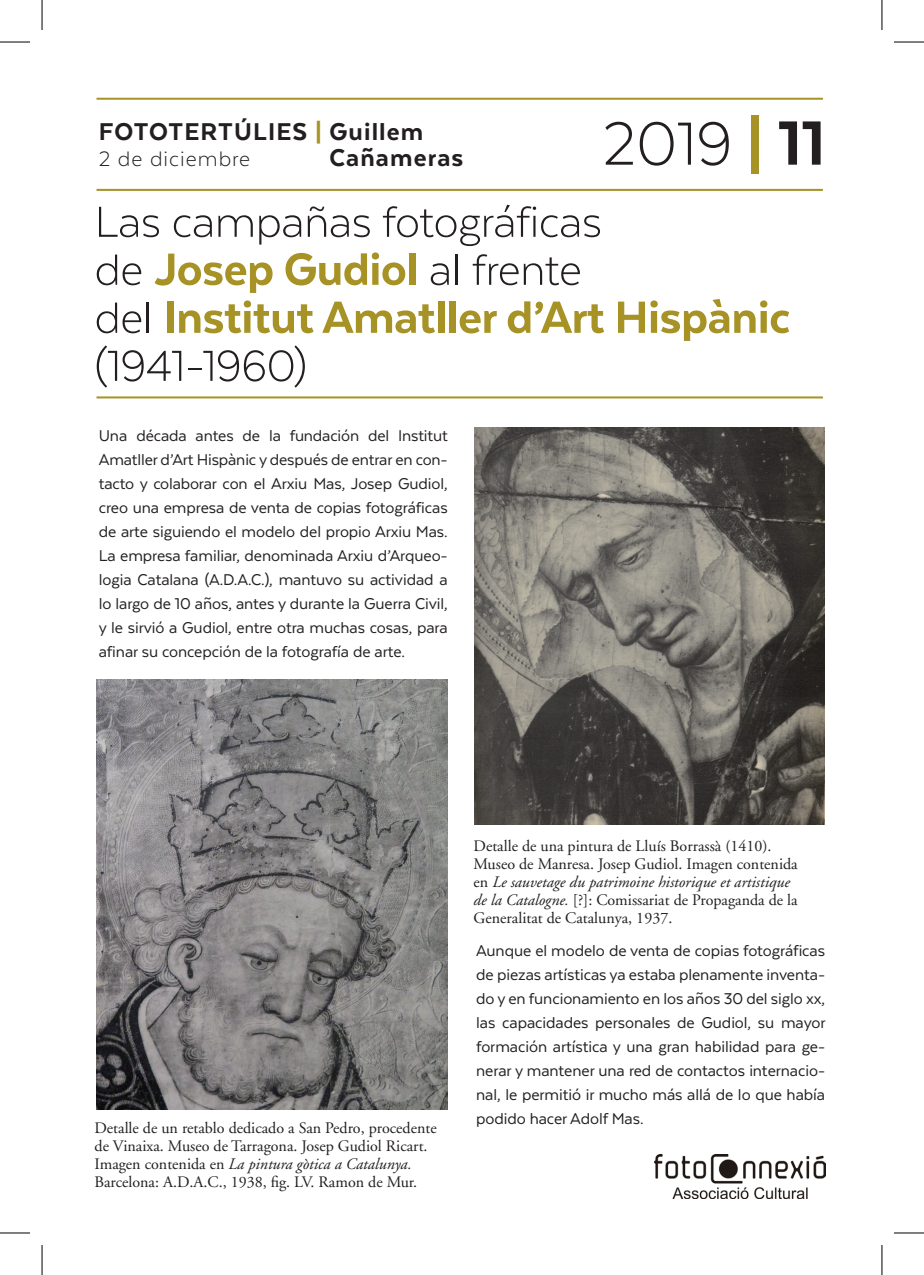
<style>
.page{position:relative;width:924px;height:1275px;background:#fff}
.page>*{position:absolute;margin:0;border:0;box-sizing:border-box;transform-origin:0 0}
.t1{font:300 70px "Texta";color:#231f20}
.t2{font:800 52px/48px "Texta";letter-spacing:-.01em;color:#a79225}
.t3{font:300 50px "Texta";letter-spacing:-.01em;color:#231f20}
.t4{font:800 28px "Texta";letter-spacing:.04em;color:#231f20}
.t5{font:300 24px "Texta";letter-spacing:.04em;color:#231f20}
.t6{font:18px/24px "Texta";letter-spacing:-.005em;color:#231f20;text-align:justify}
.t7{font:16px/18px "Adobe Garamond";color:#231f20}
.s1{color:#a79225}
.s2{font-weight:800;font-size:72px;color:#a79225}
.s3{font-weight:800;font-size:72px}
.s4{font-weight:300;font-size:50px;color:#231f20}
.s5{font-style:italic}
</style>
<div class="page">
<hr style="left:96px;top:98px;width:726px;height:2px;background:#a79225">
<hr style="left:96px;top:189px;width:726px;height:2px;background:#a79225">
<hr style="left:96px;top:396px;width:726px;height:2px;background:#a79225">
<img style="left:654px;top:1154px;width:170px;height:44px">
<img style="left:97px;top:680px;width:350px;height:429px">
<img style="left:474px;top:428px;width:350px;height:396px">
<hr style="left:0;top:42px;width:30px;height:1px;background:#000">
<hr style="left:893px;top:42px;width:30px;height:1px;background:#000">
<hr style="left:0;top:1232px;width:30px;height:1px;background:#000">
<hr style="left:893px;top:1232px;width:30px;height:1px;background:#000">
<hr style="left:42px;top:0;width:1px;height:30px;background:#000">
<hr style="left:42px;top:1245px;width:1px;height:30px;background:#000">
<hr style="left:881px;top:0;width:1px;height:30px;background:#000">
<hr style="left:881px;top:1245px;width:1px;height:30px;background:#000">
<h3 class="t4" style="left:99px;top:117px;width:326px">FOTOTERTÚLIES <span class="s1">|</span> Guillem</h3>
<h3 class="t5" style="left:99px;top:146px;width:153px">2 de diciembre</h3>
<h3 class="t4" style="left:329px;top:143px;width:135px">Cañameras</h3>
<h1 class="t1" style="left:602px;top:108px;width:224px">2019 <span class="s2">|</span> <span class="s3">11</span></h1>
<h3 class="t3" style="left:94px;top:196px;width:508px">Las campañas fotográficas</h3>
<h2 class="t2" style="left:94px;top:244px;width:697px"><span class="s4">de</span> Josep Gudiol <span class="s4">al frente<br>del</span> Institut Amatller d’Art Hispànic</h2>
<h3 class="t3" style="left:94px;top:340px;width:214px">(1941-1960)</h3>
<p class="t6" style="left:99px;top:424px;width:350px">Una década antes de la fundación del Institut Amatller d’Art Hispànic y después de entrar en con&shy;tacto y colaborar con el Arxiu Mas, Josep Gudiol, creo una empresa de venta de copias fotográficas de arte siguiendo el modelo del propio Arxiu Mas.<br>La empresa familiar, denominada Arxiu d’Arqueo&shy;logia Catalana (A.D.A.C.), mantuvo su actividad a lo largo de 10 años, antes y durante la Guerra Civil, y le sirvió a Gudiol, entre otra muchas cosas, para afinar su concepción de la fotografía de arte.</p>
<p class="t7" style="left:94px;top:1119px;width:343px">Detalle de un retablo dedicado a San Pedro, procedente de Vinaixa. Museo de Tarragona. Josep Gudiol Ricart.<br>Imagen contenida en <span class="s5">La pintura gòtica a Catalunya.<br></span>Barcelona: A.D.A.C., 1938, fig. LV. Ramon de Mur.</p>
<p class="t7" style="left:473px;top:837px;width:325px">Detalle de una pintura de Lluís Borrassà (1410).<br>Museo de Manresa. Josep Gudiol. Imagen contenida en <span class="s5">Le sauvetage du patrimoine historique et artistique de la Catalogne.</span> [?]: Comissariat de Propaganda de la Generalitat de Catalunya, 1937.</p>
<p class="t6" style="left:476px;top:938px;width:351px">Aunque el modelo de venta de copias fotográficas de piezas artísticas ya estaba plenamente inventa&shy;do y en funcionamiento en los años 30 del siglo xx, las capacidades personales de Gudiol, su mayor formación artística y una gran habilidad para ge&shy;nerar y mantener una red de contactos internacio&shy;nal, le permitió ir mucho más allá de lo que había podido hacer Adolf Mas.</p>
</div>
